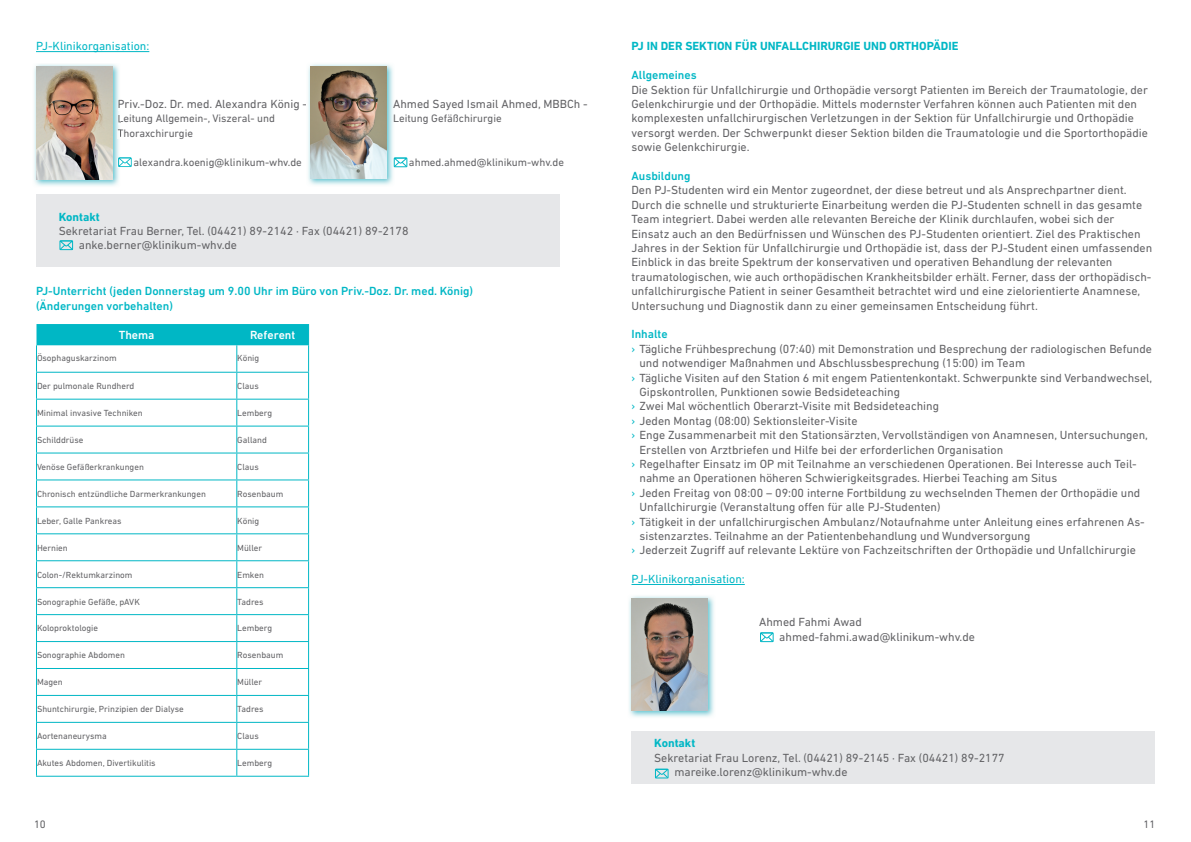
<style>
.page{position:relative;width:1191px;height:842px;background:#fff}
.page>*{position:absolute;margin:0;border:0;box-sizing:border-box;transform-origin:0 0}
.t1{font:12px/14.4px "DIN Next LT Pro";color:#636366}
.t2{font:500 12px/14.4px "DIN Next LT Pro";color:#00b7c5}
.t3{font:700 12px "DIN Next LT Pro";color:#00b7c5}
.t4{font:12px "DIN Next LT Pro";color:#00b7c5}
.t5{font:500 12px "DIN Next LT Pro";color:#fff}
.t6{font:11px/14.4px "DIN Next LT Pro";color:#636366}
.t7{font:9px "DIN Next LT Pro";color:#636366}
.s1{color:#00b7c5}
</style>
<div class="page">
<hr style="left:36px;top:776px;width:201px;height:1px;background:#00b7c5">
<hr style="left:237px;top:776px;width:72px;height:1px;background:#00b7c5">
<svg style="left:36px;top:324px;width:273px;height:452px"></svg>
<div style="left:36px;top:194px;width:523px;height:72px;background:#e6e7e9"></div>
<svg style="left:59px;top:240px;width:14px;height:10px"></svg>
<hr style="left:36px;top:51px;width:113px;height:1px;background:#00b7c5">
<img style="left:34px;top:64px;width:86px;height:122px">
<svg style="left:118px;top:100px;width:2px;height:39px"></svg>
<svg style="left:117px;top:157px;width:15px;height:11px"></svg>
<img style="left:36px;top:67px;width:76px;height:112px">
<hr style="left:631px;top:584px;width:114px;height:1px;background:#00b7c5">
<svg style="left:760px;top:632px;width:14px;height:10px"></svg>
<div style="left:631px;top:731px;width:524px;height:52px;background:#e6e7e9"></div>
<svg style="left:655px;top:768px;width:14px;height:11px"></svg>
<img style="left:629px;top:596px;width:85px;height:121px">
<img style="left:708px;top:618px;width:6px;height:9px">
<img style="left:708px;top:633px;width:6px;height:9px">
<img style="left:631px;top:598px;width:77px;height:113px">
<img style="left:308px;top:64px;width:85px;height:121px">
<img style="left:310px;top:66px;width:77px;height:113px">
<svg style="left:393px;top:157px;width:15px;height:11px"></svg>
<p class="t4" style="left:36px;top:39px;width:115px">PJ-Klinikorganisation:</p>
<p class="t3" style="left:631px;top:39px;width:328px">PJ IN DER SEKTION FÜR UNFALLCHIRURGIE UND ORTHOPÄDIE</p>
<p class="t2" style="left:631px;top:68px;width:67px">Allgemeines</p>
<p class="t1" style="left:631px;top:82px;width:518px">Die Sektion für Unfallchirurgie und Orthopädie versorgt Patienten im Bereich der Traumatologie, der Gelenkchirurgie und der Orthopädie. Mittels modernster Verfahren können auch Patienten mit den komplexesten unfallchirurgischen Verletzungen in der Sektion für Unfallchirurgie und Orthopädie versorgt werden. Der Schwerpunkt dieser Sektion bilden die Traumatologie und die Sportorthopädie sowie Gelenkchirurgie.</p>
<p class="t2" style="left:631px;top:169px;width:61px">Ausbildung</p>
<p class="t1" style="left:631px;top:183px;width:522px">Den PJ-Studenten wird ein Mentor zugeordnet, der diese betreut und als Ansprechpartner dient.<br>Durch die schnelle und strukturierte Einarbeitung werden die PJ-Studenten schnell in das gesamte Team integriert. Dabei werden alle relevanten Bereiche der Klinik durchlaufen, wobei sich der Einsatz auch an den Bedürfnissen und Wünschen des PJ-Studenten orientiert. Ziel des Praktischen Jahres in der Sektion für Unfallchirurgie und Orthopädie ist, dass der PJ-Student einen umfassenden Einblick in das breite Spektrum der konservativen und operativen Behandlung der relevanten traumatologischen, wie auch orthopädischen Krankheitsbilder erhält. Ferner, dass der orthopädisch&shy;unfallchirurgische Patient in seiner Gesamtheit betrachtet wird und eine zielorientierte Anamnese, Untersuchung und Diagnostik dann zu einer gemeinsamen Entscheidung führt.</p>
<p class="t2" style="left:631px;top:327px;width:38px">Inhalte</p>
<p class="t1" style="left:631px;top:341px;width:522px"><span class="s1">›</span> Tägliche Frühbesprechung (07:40) mit Demonstration und Besprechung der radiologischen Befunde</p>
<p class="t1" style="left:639px;top:356px;width:387px">und notwendiger Maßnahmen und Abschlussbesprechung (15:00) im Team</p>
<p class="t1" style="left:631px;top:370px;width:522px"><span class="s1">›</span> Tägliche Visiten auf den Station 6 mit engem Patientenkontakt. Schwerpunkte sind Verbandwechsel,</p>
<p class="t1" style="left:639px;top:385px;width:262px">Gipskontrollen, Punktionen sowie Bedsideteaching</p>
<p class="t1" style="left:631px;top:399px;width:309px"><span class="s1">›</span> Zwei Mal wöchentlich Oberarzt-Visite mit Bedsideteaching</p>
<p class="t1" style="left:631px;top:413px;width:227px"><span class="s1">›</span> Jeden Montag (08:00) Sektionsleiter-Visite</p>
<p class="t1" style="left:631px;top:428px;width:518px"><span class="s1">›</span> Enge Zusammenarbeit mit den Stationsärzten, Vervollständigen von Anamnesen, Untersuchungen,</p>
<p class="t1" style="left:639px;top:442px;width:365px">Erstellen von Arztbriefen und Hilfe bei der erforderlichen Organisation</p>
<p class="t1" style="left:631px;top:457px;width:507px"><span class="s1">›</span> Regelhafter Einsatz im OP mit Teilnahme an verschiedenen Operationen. Bei Interesse auch Teil-</p>
<p class="t1" style="left:639px;top:471px;width:419px">nahme an Operationen höheren Schwierigkeitsgrades. Hierbei Teaching am Situs</p>
<p class="t1" style="left:631px;top:485px;width:510px"><span class="s1">›</span> Jeden Freitag von 08:00 – 09:00 interne Fortbildung zu wechselnden Themen der Orthopädie und</p>
<p class="t1" style="left:639px;top:500px;width:302px">Unfallchirurgie (Veranstaltung offen für alle PJ-Studenten)</p>
<p class="t1" style="left:631px;top:514px;width:515px"><span class="s1">›</span> Tätigkeit in der unfallchirurgischen Ambulanz/Notaufnahme unter Anleitung eines erfahrenen As-</p>
<p class="t1" style="left:639px;top:529px;width:392px">sistenzarztes. Teilnahme an der Patientenbehandlung und Wundversorgung</p>
<p class="t1" style="left:631px;top:543px;width:506px"><span class="s1">›</span> Jederzeit Zugriff auf relevante Lektüre von Fachzeitschriften der Orthopädie und Unfallchirurgie</p>
<p class="t4" style="left:631px;top:572px;width:115px">PJ-Klinikorganisation:</p>
<p class="t1" style="left:779px;top:615px;width:197px;text-indent:-20px">Ahmed Fahmi Awad ahmed-fahmi.awad@klinikum-whv.de</p>
<p class="t1" style="left:393px;top:97px;width:196px">Ahmed Sayed Ismail Ahmed, MBBCh -</p>
<p class="t6" style="left:393px;top:111px;width:110px">Leitung Gefäßchirurgie</p>
<p class="t6" style="left:409px;top:155px;width:157px">ahmed.ahmed@klinikum-whv.de</p>
<p class="t1" style="left:117px;top:97px;width:191px">Priv.-Doz. Dr. med. Alexandra König -</p>
<p class="t6" style="left:117px;top:111px;width:159px">Leitung Allgemein-, Viszeral- und<br>Thoraxchirurgie</p>
<p class="t6" style="left:133px;top:155px;width:170px">alexandra.koenig@klinikum-whv.de</p>
<p class="t3" style="left:59px;top:209px;width:43px">Kontakt</p>
<p class="t1" style="left:79px;top:223px;width:331px;text-indent:-20px">Sekretariat Frau Berner, Tel. (04421) 89-2142 · Fax (04421) 89-2178 anke.berner@klinikum-whv.de</p>
<p class="t2" style="left:36px;top:284px;width:438px">PJ-Unterricht (jeden Donnerstag um 9.00 Uhr im Büro von Priv.-Doz. Dr. med. König) (Änderungen vorbehalten)</p>
<p class="t5" style="left:119px;top:328px;width:37px">Thema</p>
<p class="t5" style="left:250px;top:328px;width:47px">Referent</p>
<p class="t7" style="left:37px;top:352px;width:81px">Ösophaguskarzinom</p>
<p class="t7" style="left:237px;top:352px;width:23px">König</p>
<p class="t7" style="left:37px;top:381px;width:99px">Der pulmonale Rundherd</p>
<p class="t7" style="left:237px;top:381px;width:23px">Claus</p>
<p class="t7" style="left:37px;top:408px;width:107px">Minimal invasive Techniken</p>
<p class="t7" style="left:237px;top:408px;width:36px">Lemberg</p>
<p class="t7" style="left:37px;top:435px;width:48px">Schilddrüse</p>
<p class="t7" style="left:237px;top:435px;width:31px">Galland</p>
<p class="t7" style="left:37px;top:462px;width:108px">Venöse Gefäßerkrankungen</p>
<p class="t7" style="left:237px;top:462px;width:23px">Claus</p>
<p class="t7" style="left:37px;top:488px;width:170px">Chronisch entzündliche Darmerkrankungen</p>
<p class="t7" style="left:237px;top:488px;width:47px">Rosenbaum</p>
<p class="t7" style="left:37px;top:515px;width:86px">Leber, Galle Pankreas</p>
<p class="t7" style="left:237px;top:515px;width:23px">König</p>
<p class="t7" style="left:37px;top:542px;width:32px">Hernien</p>
<p class="t7" style="left:237px;top:542px;width:26px">Müller</p>
<p class="t7" style="left:37px;top:569px;width:97px">Colon-/Rektumkarzinom</p>
<p class="t7" style="left:237px;top:569px;width:28px">Emken</p>
<p class="t7" style="left:37px;top:596px;width:104px">Sonographie Gefäße, pAVK</p>
<p class="t7" style="left:237px;top:596px;width:28px">Tadres</p>
<p class="t7" style="left:37px;top:623px;width:63px">Koloproktologie</p>
<p class="t7" style="left:237px;top:623px;width:36px">Lemberg</p>
<p class="t7" style="left:37px;top:650px;width:90px">Sonographie Abdomen</p>
<p class="t7" style="left:237px;top:650px;width:47px">Rosenbaum</p>
<p class="t7" style="left:37px;top:677px;width:27px">Magen</p>
<p class="t7" style="left:237px;top:677px;width:26px">Müller</p>
<p class="t7" style="left:37px;top:704px;width:148px">Shuntchirurgie, Prinzipien der Dialyse</p>
<p class="t7" style="left:237px;top:704px;width:28px">Tadres</p>
<p class="t7" style="left:37px;top:731px;width:71px">Aortenaneurysma</p>
<p class="t7" style="left:237px;top:731px;width:23px">Claus</p>
<p class="t7" style="left:37px;top:758px;width:120px">Akutes Abdomen, Divertikulitis</p>
<p class="t7" style="left:237px;top:758px;width:36px">Lemberg</p>
<p class="t3" style="left:654px;top:736px;width:43px">Kontakt</p>
<p class="t1" style="left:674px;top:750px;width:332px;text-indent:-20px">Sekretariat Frau Lorenz, Tel. (04421) 89-2145 · Fax (04421) 89-2177 mareike.lorenz@klinikum-whv.de</p>
<p class="t6" style="left:34px;top:817px;width:13px">10</p>
<p class="t6" style="left:1143px;top:817px;width:13px">11</p>
</div>
